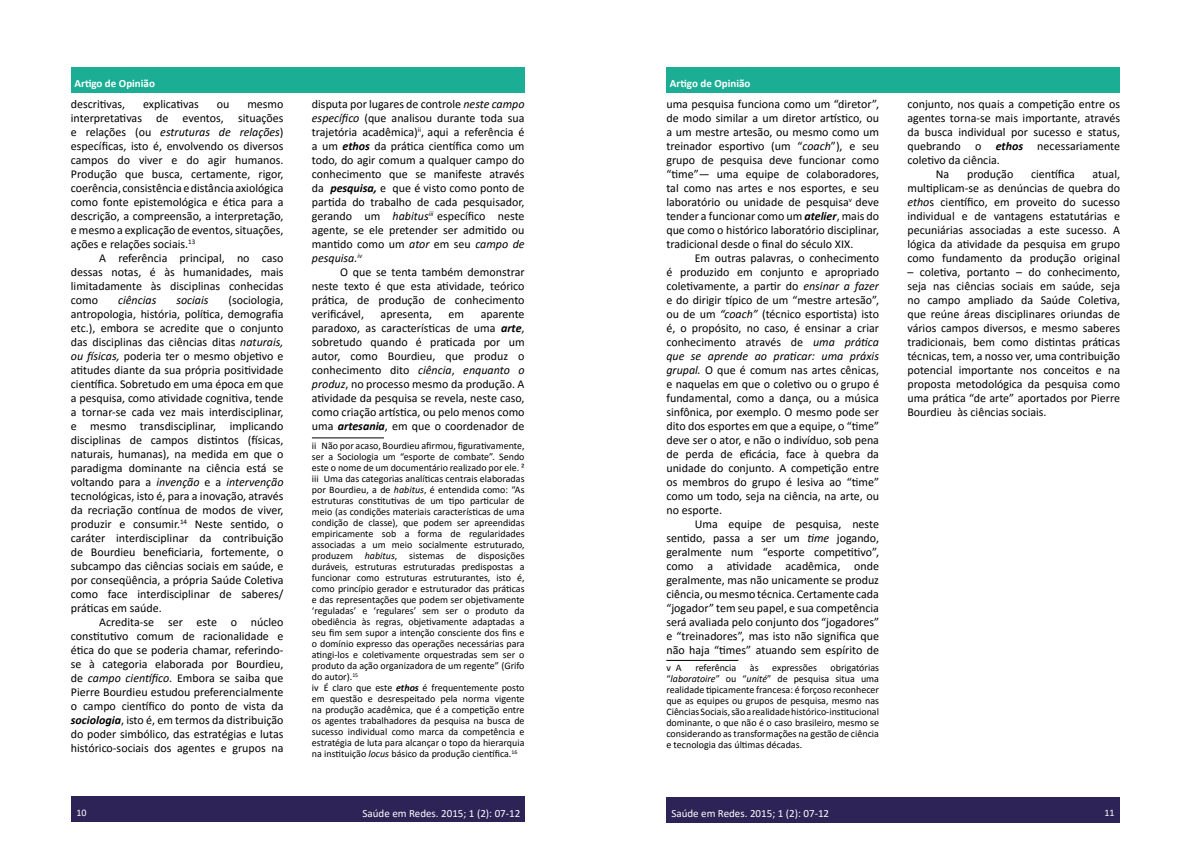
<style>
.page{position:relative;width:1191px;height:842px;background:#fff}
.page>*{position:absolute;margin:0;border:0;box-sizing:border-box;transform-origin:0 0}
.t1{font:12px/14px "Calibri";color:#000;text-align:justify}
.t2{font:italic 12px "Calibri";color:#000}
.t3{font:11px "Calibri";color:#fff}
.t4{font:700 11px "Calibri";color:#fff}
.t5{font:10px/11px "Calibri";color:#000;text-align:justify}
.t6{font:10px "Calibri";color:#fff}
.s1{font-style:italic}
.s2{font-weight:700;font-style:italic}
</style>
<div class="page">
<div style="left:71px;top:797px;width:453px;height:25px;background:#2e2356"></div>
<div style="left:666px;top:797px;width:454px;height:26px;background:#2e2356"></div>
<div style="left:666px;top:67px;width:454px;height:26px;background:#1bae95"></div>
<div style="left:71px;top:67px;width:453px;height:26px;background:#1bae95"></div>
<hr style="left:666px;top:660px;width:72px;height:1px;background:#000">
<hr style="left:312px;top:437px;width:72px;height:1px;background:#000">
<p class="t4" style="left:74px;top:76px;width:82px">Artigo de Opinião</p>
<p class="t4" style="left:670px;top:76px;width:82px">Artigo de Opinião</p>
<p class="t1" style="left:666px;top:97px;width:214px">uma pesquisa funciona como um “diretor”, de modo similar a um diretor artístico, ou a um mestre artesão, ou mesmo como um treinador esportivo (um “<span class="s1">coach</span>”), e seu grupo de pesquisa deve funcionar como “time”— uma equipe de colaboradores, tal como nas artes e nos esportes, e seu laboratório ou unidade de pesquisa<sup>v</sup><sup>5</sup>deve tender a funcionar como um <span class="s2">atelier</span>, mais do que como o histórico laboratório disciplinar, tradicional desde o final do século XIX.</p>
<p class="t1" style="left:666px;top:251px;width:214px;text-indent:28px">Em outras palavras, o conhecimento é produzido em conjunto e apropriado coletivamente, a partir do <span class="s1">ensinar a fazer </span>e do dirigir típico de um “mestre artesão”, ou de um <span class="s1">“coach”</span> (técnico esportista) isto é, o propósito, no caso, é ensinar a criar conhecimento através de <span class="s1">uma prática que se aprende ao praticar: uma práxis grupal.</span> O que é comum nas artes cênicas, e naquelas em que o coletivo ou o grupo é fundamental, como a dança, ou a música sinfônica, por exemplo. O mesmo pode ser dito dos esportes em que a equipe, o “time” deve ser o ator, e não o indivíduo, sob pena de perda de eficácia, face à quebra da unidade do conjunto. A competição entre os membros do grupo é lesiva ao “time” como um todo, seja na ciência, na arte, ou no esporte.</p>
<p class="t1" style="left:666px;top:517px;width:214px;text-indent:28px">Uma equipe de pesquisa, neste sentido, passa a ser um <span class="s1">time</span> jogando, geralmente num “esporte competitivo”, como a atividade acadêmica, onde geralmente, mas não unicamente se produz ciência, ou mesmo técnica. Certamente cada “jogador” tem seu papel, e sua competência será avaliada pelo conjunto dos “jogadores” e “treinadores”, mas isto não significa que não haja “times” atuando sem espírito de</p>
<p class="t5" style="left:666px;top:662px;width:17px">v A</p>
<p class="t5" style="left:695px;top:662px;width:42px">referência</p>
<p class="t5" style="left:750px;top:662px;width:10px">às</p>
<p class="t5" style="left:772px;top:662px;width:46px">expressões</p>
<p class="t1" style="left:71px;top:97px;width:56px">descritivas,</p>
<p class="t1" style="left:143px;top:97px;width:57px">explicativas</p>
<p class="t1" style="left:217px;top:97px;width:14px">ou</p>
<p class="t1" style="left:312px;top:97px;width:214px">disputa por lugares de controle <span class="s1">neste campo específico</span> (que analisou durante toda sua trajetória acadêmica)<sup>ii</sup>,<sup>2</sup>aqui a referência é a um <span class="s2">ethos</span> da prática científica como um todo, do agir comum a qualquer campo do conhecimento que se manifeste através da <span class="s2">pesquisa,</span> e que é visto como ponto de partida do trabalho de cada pesquisador, gerando um <span class="s1">habitus</span><sup>iii</sup><sup>3</sup>específico neste agente, se ele pretender ser admitido ou mantido como um <span class="s1">ator</span> em seu <span class="s1">campo de pesquisa.</span><sup>iv</sup><sup>4</sup></p>
<p class="t1" style="left:312px;top:265px;width:214px;text-indent:28px">O que se tenta também demonstrar neste texto é que esta atividade, teórico prática, de produção de conhecimento verificável,</p>
<p class="t1" style="left:71px;top:97px;width:214px;text-indent:176px">mesmo interpretativas de eventos, situações e relações (ou <span class="s1">estruturas de relações</span>) específicas, isto é, envolvendo os diversos campos do viver e do agir humanos.<br>Produção que busca, certamente, rigor, coerência, consistência e distância axiológica como fonte epistemológica e ética para a descrição, a compreensão, a interpretação, e mesmo a explicação de eventos, situações, ações e relações sociais.<sup>13</sup></p>
<p class="t1" style="left:71px;top:251px;width:214px;text-indent:28px">A referência principal, no caso dessas notas, é às humanidades, mais limitadamente às disciplinas conhecidas como</p>
<p class="t1" style="left:71px;top:293px;width:214px;text-indent:158px">(sociologia, antropologia, história, política, demografia etc.), embora se acredite que o conjunto das disciplinas das ciências ditas <span class="s1">naturais, ou físicas,</span> poderia ter o mesmo objetivo e atitudes diante da sua própria positividade científica. Sobretudo em uma época em que a pesquisa, como atividade cognitiva, tende a tornar-se cada vez mais interdisciplinar, e mesmo transdisciplinar, implicando disciplinas de campos distintos (físicas, naturais, humanas), na medida em que o paradigma dominante na ciência está se voltando para a <span class="s1">invenção</span> e a <span class="s1">intervenção </span>tecnológicas, isto é, para a inovação, através da recriação contínua de modos de viver, produzir e consumir.<sup>14</sup> Neste sentido, o caráter interdisciplinar da contribuição de Bourdieu beneficiaria, fortemente, o subcampo das ciências sociais em saúde, e por conseqüência, a própria Saúde Coletiva como face interdisciplinar de saberes/ práticas em saúde.</p>
<p class="t1" style="left:71px;top:615px;width:214px;text-indent:28px">Acredita-se ser este o núcleo constitutivo comum de racionalidade e ética do que se poderia chamar, referindo&shy;se à categoria elaborada por Bourdieu, de <span class="s1">campo científico</span>. Embora se saiba que Pierre Bourdieu estudou preferencialmente o campo científico do ponto de vista da <span class="s2">sociologia</span>, isto é, em termos da distribuição do poder simbólico, das estratégias e lutas histórico-sociais dos agentes e grupos na</p>
<p class="t2" style="left:118px;top:292px;width:40px">ciências</p>
<p class="t2" style="left:176px;top:292px;width:34px">sociais</p>
<p class="t1" style="left:312px;top:307px;width:214px;text-indent:169px">aparente paradoxo, as características de uma <span class="s2">arte</span>, sobretudo quando é praticada por um autor, como Bourdieu, que produz o conhecimento dito <span class="s1">ciência</span>, <span class="s1">enquanto o produz</span>, no processo mesmo da produção. A atividade da pesquisa se revela, neste caso, como criação artística, ou pelo menos como uma <span class="s2">artesania</span>, em que o coordenador de</p>
<p class="t5" style="left:312px;top:440px;width:214px;text-align:left">ii Não por acaso, Bourdieu afirmou, figurativamente, ser a Sociologia um “esporte de combate”. Sendo este o nome de um documentário realizado por ele. ² iii Uma das categorias analíticas centrais elaboradas por Bourdieu, a de <span class="s1">habitus</span>, é entendida como: “As estruturas constitutivas de um tipo particular de meio (as condições materiais características de uma condição de classe), que podem ser apreendidas empiricamente sob a forma de regularidades associadas a um meio socialmente estruturado, produzem <span class="s1">habitus</span>, sistemas de disposições duráveis, estruturas estruturadas predispostas a funcionar como estruturas estruturantes, isto é, como princípio gerador e estruturador das práticas e das representações que podem ser objetivamente ‘reguladas’ e ‘regulares’ sem ser o produto da obediência às regras, objetivamente adaptadas a seu fim sem supor a intenção consciente dos fins e o domínio expresso das operações necessárias para atingi-los e coletivamente orquestradas sem ser o produto da ação organizadora de um regente” (Grifo do autor).<sup>15<br></sup>iv É claro que este <span class="s2">ethos</span> é frequentemente posto em questão e desrespeitado pela norma vigente na produção acadêmica, que é a competição entre os agentes trabalhadores da pesquisa na busca de sucesso individual como marca da competência e estratégia de luta para alcançar o topo da hierarquia na instituição <span class="s1">locus</span> básico da produção científica.<sup>16</sup></p>
<p class="t1" style="left:380px;top:307px;width:53px">apresenta,</p>
<p class="t1" style="left:448px;top:307px;width:17px">em</p>
<p class="t5" style="left:666px;top:662px;width:214px;text-indent:164px">obrigatórias “<span class="s1">laboratoire</span>” ou “<span class="s1">unité</span>” de pesquisa situa uma realidade tipicamente francesa: é forçoso reconhecer que as equipes ou grupos de pesquisa, mesmo nas Ciências Sociais, são a realidade histórico-institucional dominante, o que não é o caso brasileiro, mesmo se considerando as transformações na gestão de ciência e tecnologia das últimas décadas.</p>
<p class="t1" style="left:907px;top:97px;width:214px">conjunto, nos quais a competição entre os</p>
<p class="t1" style="left:907px;top:111px;width:214px">agentes torna-se mais importante, através</p>
<p class="t1" style="left:907px;top:125px;width:214px">da busca individual por sucesso e status,</p>
<p class="t1" style="left:907px;top:139px;width:214px">quebrando o <span class="s2">ethos</span> necessariamente</p>
<p class="t1" style="left:907px;top:153px;width:94px">coletivo da ciência.</p>
<p class="t1" style="left:935px;top:167px;width:15px">Na</p>
<p class="t1" style="left:967px;top:167px;width:48px">produção</p>
<p class="t1" style="left:1031px;top:167px;width:45px">científica</p>
<p class="t1" style="left:907px;top:167px;width:214px;text-indent:185px">atual, multiplicam-se as denúncias de quebra do <span class="s1">etho</span>s científico, em proveito do sucesso individual e de vantagens estatutárias e pecuniárias associadas a este sucesso. A lógica da atividade da pesquisa em grupo como fundamento da produção original</p>
<p class="t1" style="left:907px;top:265px;width:214px">– coletiva, portanto – do conhecimento, seja nas ciências sociais em saúde, seja no campo ampliado da Saúde Coletiva, que reúne áreas disciplinares oriundas de vários campos diversos, e mesmo saberes tradicionais, bem como distintas práticas técnicas, tem, a nosso ver, uma contribuição potencial importante nos conceitos e na proposta metodológica da pesquisa como uma prática “de arte” aportados por Pierre Bourdieu às ciências sociais.</p>
<p class="t6" style="left:76px;top:806px;width:12px">10</p>
<p class="t3" style="left:362px;top:805px;width:159px">Saúde em Redes. 2015; 1 (2): 07-12</p>
<p class="t3" style="left:671px;top:806px;width:159px">Saúde em Redes. 2015; 1 (2): 07-12</p>
<p class="t6" style="left:1104px;top:806px;width:12px">11</p>
</div>
